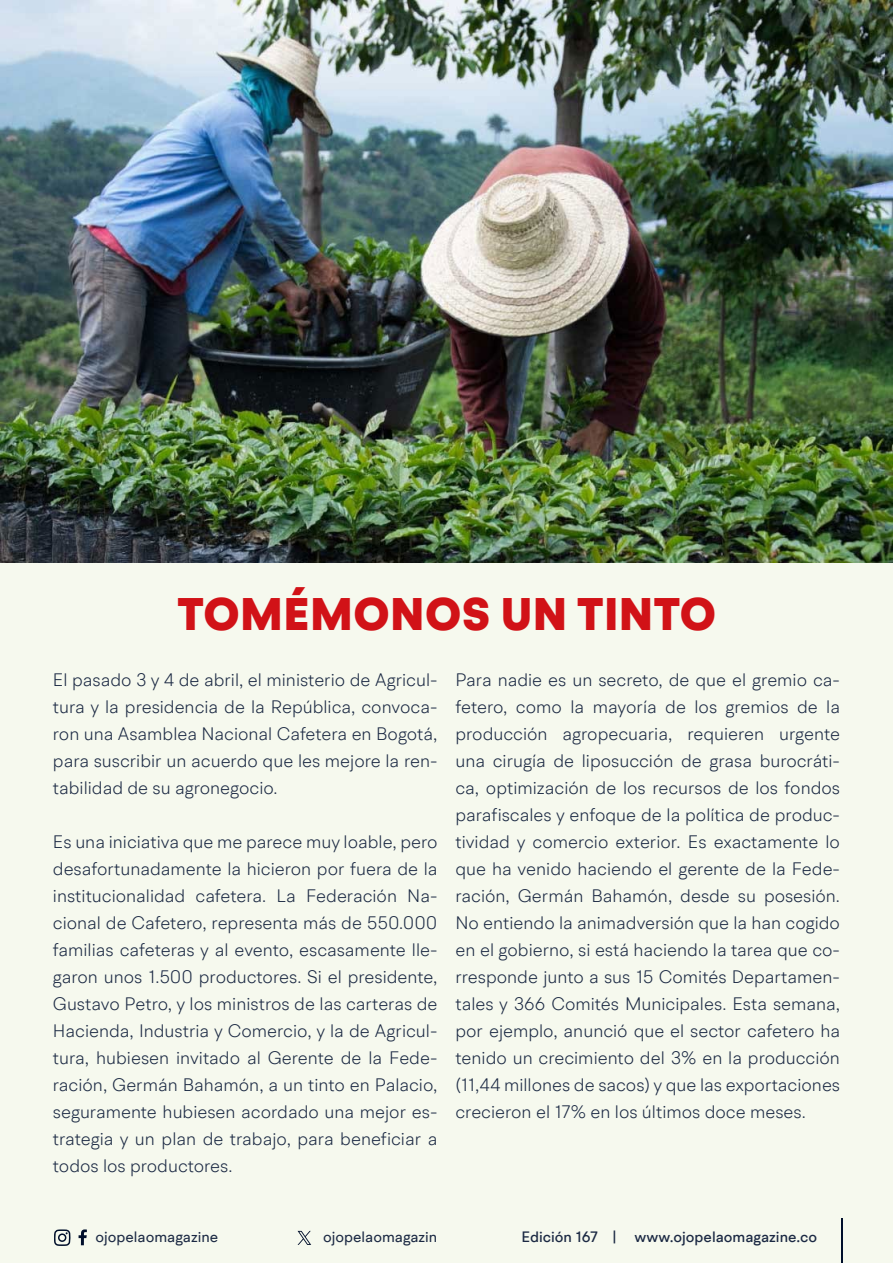
<style>
.page{position:relative;width:893px;height:1263px;background:#f6f9ee}
.page>*{position:absolute;margin:0;border:0;box-sizing:border-box;transform-origin:0 0}
.t1{font:900 46.5px "BR Hendrix";letter-spacing:.01em;color:#d11217}
.t2{font:300 18px/27px "BR Hendrix";color:#1b2943;text-align:justify}
.t3{font:500 15px "BR Hendrix";color:#1b2943}
.t4{font:15px "BR Hendrix";color:#1b2943}
</style>
<div class="page">
<svg style="left:79px;top:1229px;width:8px;height:16px"></svg>
<svg style="left:54px;top:1229px;width:17px;height:17px"></svg>
<hr style="left:841px;top:1219px;width:1px;height:44px;background:#000f2b">
<svg style="left:298px;top:1231px;width:13px;height:14px"></svg>
<img style="left:0;top:0;width:893px;height:563px">
<h1 class="t1" style="left:178px;top:584px;width:540px">TOMÉMONOS UN TINTO</h1>
<p class="t2" style="left:53px;top:666px;width:386px">El pasado 3 y 4 de abril, el ministerio de Agricul&shy;tura y la presidencia de la República, convoca&shy;ron una Asamblea Nacional Cafetera en Bogotá, para suscribir un acuerdo que les mejore la ren&shy;tabilidad de su agronegocio.</p>
<p class="t2" style="left:53px;top:828px;width:386px">Es una iniciativa que me parece muy loable, pero desafortunadamente la hicieron por fuera de la institucionalidad cafetera. La Federación Na&shy;cional de Cafetero, representa más de 550.000 familias cafeteras y al evento, escasamente lle&shy;garon unos 1.500 productores. Si el presidente, Gustavo Petro, y los ministros de las carteras de Hacienda, Industria y Comercio, y la de Agricul&shy;tura, hubiesen invitado al Gerente de la Fede&shy;ración, Germán Bahamón, a un tinto en Palacio, seguramente hubiesen acordado una mejor es&shy;trategia y un plan de trabajo, para beneficiar a todos los productores.</p>
<p class="t2" style="left:455px;top:666px;width:386px">Para nadie es un secreto, de que el gremio ca&shy;fetero, como la mayoría de los gremios de la producción agropecuaria, requieren urgente una cirugía de liposucción de grasa burocráti&shy;ca, optimización de los recursos de los fondos parafiscales y enfoque de la política de produc&shy;tividad y comercio exterior. Es exactamente lo que ha venido haciendo el gerente de la Fede&shy;ración, Germán Bahamón, desde su posesión.<br>No entiendo la animadversión que la han cogido en el gobierno, si está haciendo la tarea que co&shy;rresponde junto a sus 15 Comités Departamen&shy;tales y 366 Comités Municipales. Esta semana, por ejemplo, anunció que el sector cafetero ha tenido un crecimiento del 3% en la producción (11,44 millones de sacos) y que las exportaciones crecieron el 17% en los últimos doce meses.</p>
<p class="t4" style="left:96px;top:1227px;width:124px">ojopelaomagazine</p>
<p class="t4" style="left:323px;top:1227px;width:116px">ojopelaomagazin</p>
<p class="t3" style="left:521px;top:1227px;width:297px">Edición 167 | www.ojopelaomagazine.co</p>
</div>
